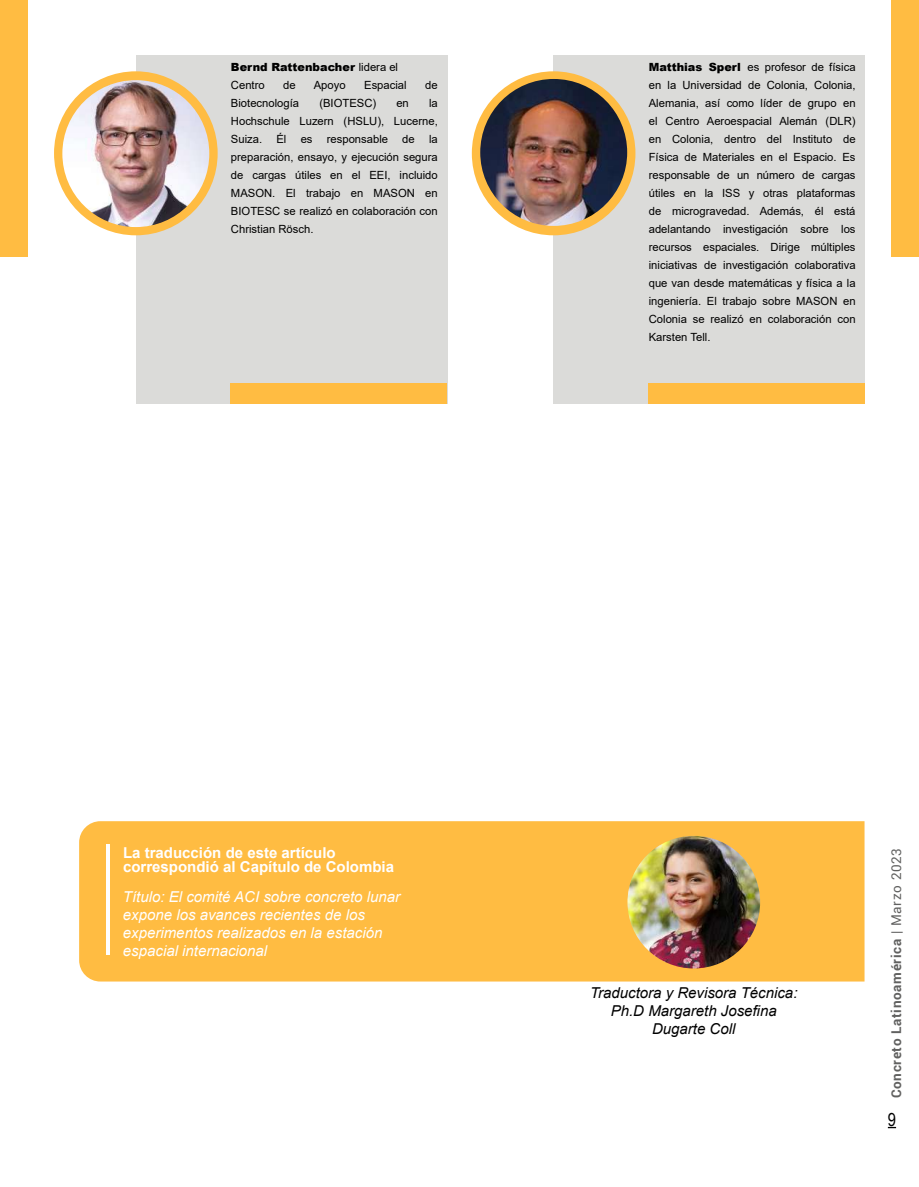
<style>
.page{position:relative;width:919px;height:1187px;background:#fff}
.page>*{position:absolute;margin:0;border:0;box-sizing:border-box;transform-origin:0 0}
.t1{font:18px "Arial Narrow";color:#000}
.t2{font:italic 15px/18px "Arial";color:#fff}
.t3{font:italic 15px/18px "Arial";color:#000;text-align:center}
.t4{font:700 15px/13.5px "Arial";color:#fff}
.t5{font:700 13.5px "Roboto";letter-spacing:.05em;color:#616160}
.t6{font:11.25px/18px "Arial";color:#000;text-align:justify}
.t7{font:900 11.25px/18px "Arial";color:#000}
.s1{font-weight:400}
.s2{font-weight:900}
</style>
<div class="page">
<svg style="left:887px;top:1126px;width:9px;height:2px"></svg>
<div style="left:79px;top:821px;width:785px;height:160px;background:#ffbc42"></div>
<hr style="left:106px;top:844px;width:4px;height:110px;background:#fff">
<div style="left:136px;top:55px;width:311px;height:348px;background:#dbdbd9"></div>
<div style="left:54px;top:71px;width:164px;height:164px;background:#ffbc42;border-radius:50%"></div>
<div style="left:231px;top:383px;width:216px;height:20px;background:#ffbc42"></div>
<div style="left:553px;top:55px;width:311px;height:348px;background:#dbdbd9"></div>
<div style="left:472px;top:71px;width:163px;height:164px;background:#ffbc42;border-radius:50%"></div>
<div style="left:648px;top:383px;width:216px;height:20px;background:#ffbc42"></div>
<img style="left:62px;top:80px;width:147px;height:147px;border-radius:73px">
<img style="left:480px;top:79px;width:147px;height:147px;border-radius:73px">
<img style="left:627px;top:835px;width:133px;height:133px;border-radius:66px">
<div style="left:891px;top:0;width:27px;height:256px;background:#ffbc42"></div>
<div style="left:0;top:0;width:27px;height:256px;background:#ffbc42"></div>
<p class="t7" style="left:231px;top:58px;width:169px">Bernd Rattenbacher <span class="s1">lidera el<br>Centro</span></p>
<p class="t6" style="left:283px;top:76px;width:14px">de</p>
<p class="t6" style="left:314px;top:76px;width:33px">Apoyo</p>
<p class="t6" style="left:364px;top:76px;width:44px">Espacial</p>
<p class="t6" style="left:425px;top:76px;width:14px">de</p>
<p class="t6" style="left:231px;top:94px;width:70px">Biotecnología</p>
<p class="t6" style="left:319px;top:94px;width:58px">(BIOTESC)</p>
<p class="t6" style="left:396px;top:94px;width:14px">en</p>
<p class="t6" style="left:231px;top:94px;width:208px;text-indent:198px">la Hochschule Luzern (HSLU), Lucerne, Suiza.</p>
<p class="t6" style="left:276px;top:130px;width:12px">Él</p>
<p class="t6" style="left:300px;top:130px;width:13px">es</p>
<p class="t6" style="left:327px;top:130px;width:63px">responsable</p>
<p class="t6" style="left:402px;top:130px;width:14px">de</p>
<p class="t6" style="left:231px;top:130px;width:208px;text-indent:198px">la preparación, ensayo, y ejecución segura de cargas útiles en el EEI, incluido MASON. El trabajo en MASON en BIOTESC se realizó en colaboración con Christian Rösch.</p>
<p class="t6" style="left:648px;top:58px;width:208px"><span class="s2">Matthias Sperl</span> es profesor de física en la Universidad de Colonia, Colonia, Alemania, así como líder de grupo en el Centro Aeroespacial Alemán (DLR) en Colonia, dentro del Instituto de Física de Materiales en el Espacio. Es responsable de un número de cargas útiles en la ISS y otras plataformas de microgravedad. Además, él está adelantando investigación sobre los recursos espaciales. Dirige múltiples iniciativas de investigación colaborativa que van desde matemáticas y física a la ingeniería. El trabajo sobre MASON en Colonia se realizó en colaboración con Karsten Tell.</p>
<h2 class="t4" style="left:123px;top:846px;width:272px">La traducción de este artículo correspondió al Capítulo de Colombia</h2>
<h2 class="t2" style="left:123px;top:888px;width:279px">Título: El comité ACI sobre concreto lunar expone los avances recientes de los experimentos realizados en la estación espacial internacional</h2>
<h2 class="t3" style="left:590px;top:983px;width:209px">Traductora y Revisora Técnica:<br>Ph.D Margareth Josefina<br>Dugarte Coll</h2>
<p class="t5" style="left:886px;top:1098px;width:252px;rotate:-90deg">Concreto Latinoamérica <span class="s1">| Marzo 2023</span></p>
<h1 class="t1" style="left:887px;top:1105px;width:10px">9</h1>
</div>
